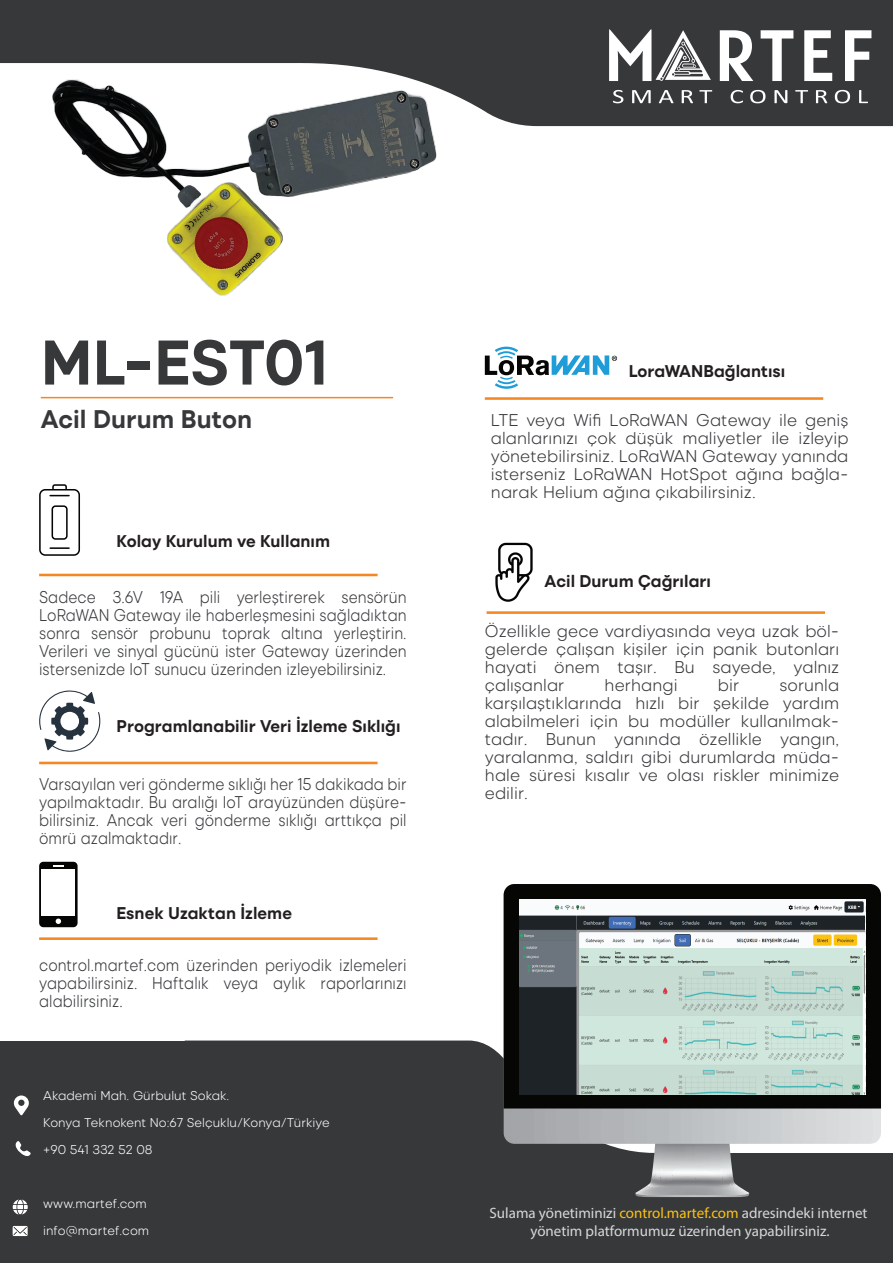
<style>
.page{position:relative;width:893px;height:1263px;background:#fff}
.page>*{position:absolute;margin:0;border:0;box-sizing:border-box;transform-origin:0 0}
.t1{font:700 62.85px "Izmir";letter-spacing:.005em;color:#36383a}
.t2{font:700 25.5px "Izmir";letter-spacing:.005em;color:#36383a}
.t3{font:300 16.95px/18px "Izmir";letter-spacing:.005em;color:#36383a;text-align:justify}
.t4{font:300 16.95px/18px "Izmir";letter-spacing:.005em;color:#36383a;text-align:justify;scale:.9 1}
.t5{font:700 16.95px "Izmir";letter-spacing:.005em;color:#231f20}
.t6{font:15px/18px "Myriad Pro";color:#d7d7d8;text-align:center}
.t7{font:300 12.75px/27px "Izmir";letter-spacing:.005em;color:#fff}
.s1{color:#fdc112}
</style>
<div class="page">
<div style="left:185px;top:1040px;width:708px;height:223px;background:#36383a"></div>
<div style="left:0;top:1040px;width:185px;height:223px;background:#36383a"></div>
<hr style="left:39px;top:574px;width:339px;height:2px;background:#f58723">
<hr style="left:39px;top:762px;width:339px;height:2px;background:#f58723">
<hr style="left:39px;top:937px;width:339px;height:3px;background:#f58723">
<hr style="left:485px;top:397px;width:338px;height:3px;background:#f58723">
<hr style="left:487px;top:611px;width:338px;height:3px;background:#f58723">
<svg style="left:485px;top:347px;width:132px;height:42px"></svg>
<svg style="left:0;top:0;width:893px;height:126px;background:#4a4c4e"></svg>
<hr style="left:41px;top:397px;width:352px;height:1px;background:#f58723">
<div style="left:39px;top:862px;width:39px;height:65px;background:#050504;border-radius:4px"></div>
<div style="left:42px;top:869px;width:33px;height:47px;background:#fff"></div>
<svg style="left:56px;top:918px;width:5px;height:6px"></svg>
<svg style="left:13px;top:1226px;width:15px;height:10px"></svg>
<svg style="left:14px;top:1227px;width:13px;height:8px"></svg>
<svg style="left:15px;top:1141px;width:16px;height:15px"></svg>
<svg style="left:13px;top:1199px;width:15px;height:15px"></svg>
<svg style="left:14px;top:1095px;width:15px;height:20px"></svg>
<svg style="left:39px;top:690px;width:62px;height:62px"></svg>
<svg style="left:720px;top:30px;width:33px;height:51px"></svg>
<svg style="left:761px;top:30px;width:32px;height:51px"></svg>
<svg style="left:804px;top:30px;width:28px;height:51px"></svg>
<svg style="left:845px;top:30px;width:26px;height:51px"></svg>
<svg style="left:613px;top:90px;width:10px;height:13px"></svg>
<svg style="left:632px;top:90px;width:19px;height:13px"></svg>
<svg style="left:659px;top:90px;width:14px;height:13px"></svg>
<svg style="left:682px;top:90px;width:11px;height:13px"></svg>
<svg style="left:699px;top:90px;width:13px;height:13px"></svg>
<svg style="left:731px;top:90px;width:12px;height:13px"></svg>
<svg style="left:750px;top:90px;width:15px;height:13px"></svg>
<svg style="left:774px;top:90px;width:13px;height:13px"></svg>
<svg style="left:795px;top:90px;width:13px;height:13px"></svg>
<svg style="left:816px;top:90px;width:11px;height:13px"></svg>
<svg style="left:835px;top:90px;width:15px;height:13px"></svg>
<svg style="left:859px;top:90px;width:9px;height:13px"></svg>
<svg style="left:609px;top:29px;width:102px;height:52px"></svg>
<svg style="left:635px;top:1144px;width:114px;height:53px;background:#9fa0a2"></svg>
<svg style="left:504px;top:1108px;width:377px;height:36px;background:#bbbec0"></svg>
<svg style="left:504px;top:884px;width:377px;height:224px;background:#191918"></svg>
<img style="left:519px;top:900px;width:345px;height:194px">
<div style="left:534px;top:920px;width:29px;height:6px;background:#1e2327"></div>
<div style="left:520px;top:905px;width:33px;height:8px;background:#f9fbfc"></div>
<svg style="left:39px;top:484px;width:41px;height:72px"></svg>
<img style="left:43px;top:75px;width:398px;height:221px">
<img style="left:495px;top:542px;width:38px;height:60px">
<h1 class="t1" style="left:41px;top:318px;width:288px">ML-EST01</h1>
<h2 class="t2" style="left:41px;top:401px;width:213px">Acil Durum Buton</h2>
<p class="t5" style="left:116px;top:529px;width:215px">Kolay Kurulum ve Kullanım</p>
<p class="t4" style="left:39px;top:587px;width:410px">Sadece 3.6V 19A pili yerleştirerek sensörün LoRaWAN Gateway ile haberleşmesini sağladıktan sonra sensör probunu toprak altına yerleştirin.<br>Verileri ve sinyal gücünü ister Gateway üzerinden istersenizde IoT sunucu üzerinden izleyebilirsiniz.</p>
<p class="t5" style="left:116px;top:714px;width:286px">Programlanabilir Veri İzleme Sıklığı</p>
<p class="t4" style="left:39px;top:774px;width:410px">Varsayılan veri gönderme sıklığı her 15 dakikada bir yapılmaktadır. Bu aralığı IoT arayüzünden düşüre&shy;bilirsiniz. Ancak veri gönderme sıklığı arttıkça pil ömrü azalmaktadır.</p>
<p class="t5" style="left:116px;top:901px;width:177px">Esnek Uzaktan İzleme</p>
<p class="t4" style="left:39px;top:955px;width:410px">control.martef.com üzerinden periyodik izlemeleri yapabilirsiniz. Haftalık veya aylık raporlarınızı alabilirsiniz.</p>
<p class="t7" style="left:43px;top:1081px;width:288px">Akademi Mah. Gürbulut Sokak.<br>Konya Teknokent No:67 Selçuklu/Konya/Türkiye +90 541 332 52 08</p>
<p class="t5" style="left:629px;top:359px;width:158px">LoraWANBağlantısı</p>
<p class="t3" style="left:491px;top:410px;width:359px">LTE veya Wifi LoRaWAN Gateway ile geniş alanlarınızı çok düşük maliyetler ile izleyip yönetebilirsiniz. LoRaWAN Gateway yanında isterseniz LoRaWAN HotSpot ağına bağla&shy;narak Helium ağına çıkabilirsiniz.</p>
<p class="t5" style="left:545px;top:569px;width:168px">Acil Durum Çağrıları</p>
<p class="t3" style="left:485px;top:621px;width:356px">Özellikle gece vardiyasında veya uzak böl&shy;gelerde çalışan kişiler için panik butonları hayati önem taşır. Bu sayede, yalnız çalışanlar</p>
<p class="t3" style="left:485px;top:675px;width:356px;text-indent:295px">sorunla karşılaştıklarında hızlı bir şekilde yardım alabilmeleri için bu modüller kullanılmak&shy;tadır. Bunun yanında özellikle yangın, yaralanma, saldırı gibi durumlarda müda&shy;hale süresi kısalır ve olası riskler minimize edilir.</p>
<p class="t3" style="left:605px;top:675px;width:75px">herhangi</p>
<p class="t3" style="left:718px;top:675px;width:23px">bir</p>
<p class="t7" style="left:43px;top:1189px;width:107px">www.martef.com info@martef.com</p>
<p class="t6" style="left:490px;top:1204px;width:379px">Sulama yönetiminizi <span class="s1">control.martef.com</span> adresindeki internet yönetim platformumuz üzerinden yapabilirsiniz.</p>
</div>
